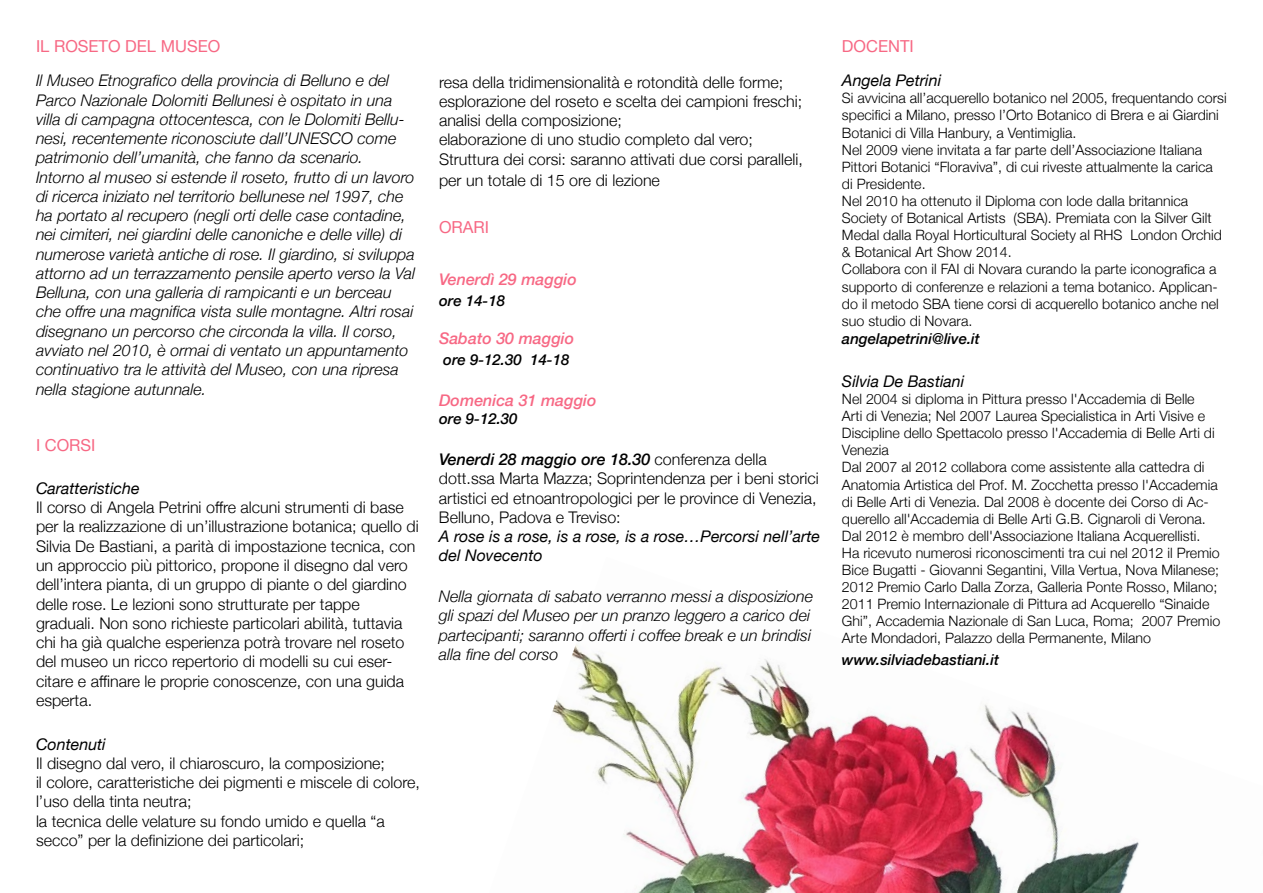
<style>
.page{position:relative;width:1263px;height:893px;background:#fff}
.page>*{position:absolute;margin:0;border:0;box-sizing:border-box;transform-origin:0 0}
.t1{font:16.5px "Helvetica Neue";color:#f76884}
.t2{font:300 16.05px/19.2px "Helvetica Neue";color:#000}
.t3{font:italic 300 16.05px/19.4px "Helvetica Neue";color:#000}
.t4{font:italic 16.05px/19.2px "Helvetica Neue";color:#000}
.t5{font:italic 500 16.05px "Helvetica Neue";color:#f76884}
.t6{font:italic 500 15px "Helvetica Neue";color:#000}
.t7{font:300 14.25px/17.1px "Helvetica Neue";color:#000}
.s1{font-weight:500;font-style:italic}
</style>
<div class="page">
<img style="left:552px;top:644px;width:587px;height:249px">
<p class="t1" style="left:36px;top:34px;width:186px">IL ROSETO DEL MUSEO</p>
<p class="t3" style="left:36px;top:70px;width:381px">Il Museo Etnografico della provincia di Belluno e del Parco Nazionale Dolomiti Bellunesi è ospitato in una villa di campagna ottocentesca, con le Dolomiti Bellu&shy;nesi, recentemente riconosciute dall’UNESCO come patrimonio dell’umanità, che fanno da scenario.<br>Intorno al museo si estende il roseto, frutto di un lavoro di ricerca iniziato nel territorio bellunese nel 1997, che ha portato al recupero (negli orti delle case contadine, nei cimiteri, nei giardini delle canoniche e delle ville) di numerose varietà antiche di rose. Il giardino, si sviluppa attorno ad un terrazzamento pensile aperto verso la Val Belluna, con una galleria di rampicanti e un berceau che offre una magnifica vista sulle montagne. Altri rosai disegnano un percorso che circonda la villa. Il corso, avviato nel 2010, è ormai di ventato un appuntamento continuativo tra le attività del Museo, con una ripresa nella stagione autunnale.</p>
<p class="t1" style="left:36px;top:433px;width:61px">I CORSI</p>
<p class="t4" style="left:36px;top:480px;width:105px">Caratteristiche</p>
<p class="t2" style="left:36px;top:497px;width:384px">Il corso di Angela Petrini offre alcuni strumenti di base per la realizzazione di un’illustrazione botanica; quello di Silvia De Bastiani, a parità di impostazione tecnica, con un approccio più pittorico, propone il disegno dal vero dell’intera pianta, di un gruppo di piante o del giardino delle rose. Le lezioni sono strutturate per tappe graduali. Non sono richieste particolari abilità, tuttavia chi ha già qualche esperienza potrà trovare nel roseto del museo un ricco repertorio di modelli su cui eser&shy;citare e affinare le proprie conoscenze, con una guida esperta.</p>
<p class="t4" style="left:36px;top:735px;width:72px">Contenuti</p>
<p class="t2" style="left:36px;top:753px;width:385px">Il disegno dal vero, il chiaroscuro, la composizione;<br>il colore, caratteristiche dei pigmenti e miscele di colore, l’uso della tinta neutra;<br>la tecnica delle velature su fondo umido e quella “a secco” per la definizione dei particolari;</p>
<p class="t2" style="left:439px;top:71px;width:365px">resa della tridimensionalità e rotondità delle forme; esplorazione del roseto e scelta dei campioni freschi; analisi della composizione;<br>elaborazione di uno studio completo dal vero; Struttura dei corsi: saranno attivati due corsi paralleli,</p>
<p class="t2" style="left:439px;top:170px;width:222px">per un totale di 15 ore di lezione</p>
<p class="t1" style="left:439px;top:215px;width:52px">ORARI</p>
<p class="t5" style="left:439px;top:265px;width:139px">Venerdì 29 maggio</p>
<p class="t6" style="left:439px;top:288px;width:68px">ore 14-18</p>
<p class="t5" style="left:439px;top:324px;width:137px">Sabato 30 maggio</p>
<p class="t6" style="left:443px;top:347px;width:128px">ore 9-12.30 14-18</p>
<p class="t5" style="left:439px;top:387px;width:159px">Domenica 31 maggio</p>
<p class="t6" style="left:439px;top:406px;width:80px">ore 9-12.30</p>
<p class="t2" style="left:439px;top:449px;width:381px"><span class="s1">Venerdi 28 maggio ore 18.30</span> conferenza della dott.ssa Marta Mazza; Soprintendenza per i beni storici artistici ed etnoantropologici per le province di Venezia, Belluno, Padova e Treviso:</p>
<p class="t4" style="left:439px;top:528px;width:383px">A rose is a rose, is a rose, is a rose…Percorsi nell’arte del Novecento</p>
<p class="t3" style="left:439px;top:586px;width:375px">Nella giornata di sabato verranno messi a disposizione gli spazi del Museo per un pranzo leggero a carico dei partecipanti; saranno offerti i coffee break e un brindisi alla fine del corso</p>
<p class="t1" style="left:842px;top:34px;width:73px">DOCENTI</p>
<p class="t4" style="left:842px;top:72px;width:101px">Angela Petrini</p>
<p class="t7" style="left:842px;top:89px;width:386px">Si avvicina all’acquerello botanico nel 2005, frequentando corsi specifici a Milano, presso l’Orto Botanico di Brera e ai Giardini Botanici di Villa Hanbury, a Ventimiglia.<br>Nel 2009 viene invitata a far parte dell’Associazione Italiana Pittori Botanici “Floraviva”, di cui riveste attualmente la carica di Presidente.<br>Nel 2010 ha ottenuto il Diploma con lode dalla britannica Society of Botanical Artists (SBA). Premiata con la Silver Gilt Medal dalla Royal Horticultural Society al RHS London Orchid &amp; Botanical Art Show 2014.<br>Collabora con il FAI di Novara curando la parte iconografica a supporto di conferenze e relazioni a tema botanico. Applican&shy;do il metodo SBA tiene corsi di acquerello botanico anche nel suo studio di Novara.</p>
<p class="t6" style="left:842px;top:325px;width:139px">angelapetrini@live.it</p>
<p class="t4" style="left:842px;top:373px;width:124px">Silvia De Bastiani</p>
<p class="t7" style="left:842px;top:390px;width:380px">Nel 2004 si diploma in Pittura presso l'Accademia di Belle<br>Arti di Venezia; Nel 2007 Laurea Specialistica in Arti Visive e Discipline dello Spettacolo presso l'Accademia di Belle Arti di Venezia<br>Dal 2007 al 2012 collabora come assistente alla cattedra di Anatomia Artistica del Prof. M. Zocchetta presso l'Accademia di Belle Arti di Venezia. Dal 2008 è docente dei Corso di Ac&shy;querello all'Accademia di Belle Arti G.B. Cignaroli di Verona.<br>Dal 2012 è membro dell'Associazione Italiana Acquerellisti.<br>Ha ricevuto numerosi riconoscimenti tra cui nel 2012 il Premio Bice Bugatti - Giovanni Segantini, Villa Vertua, Nova Milanese; 2012 Premio Carlo Dalla Zorza, Galleria Ponte Rosso, Milano; 2011 Premio Internazionale di Pittura ad Acquerello “Sinaide Ghi”, Accademia Nazionale di San Luca, Roma; 2007 Premio Arte Mondadori, Palazzo della Permanente, Milano</p>
<p class="t6" style="left:842px;top:647px;width:159px">www.silviadebastiani.it</p>
</div>
